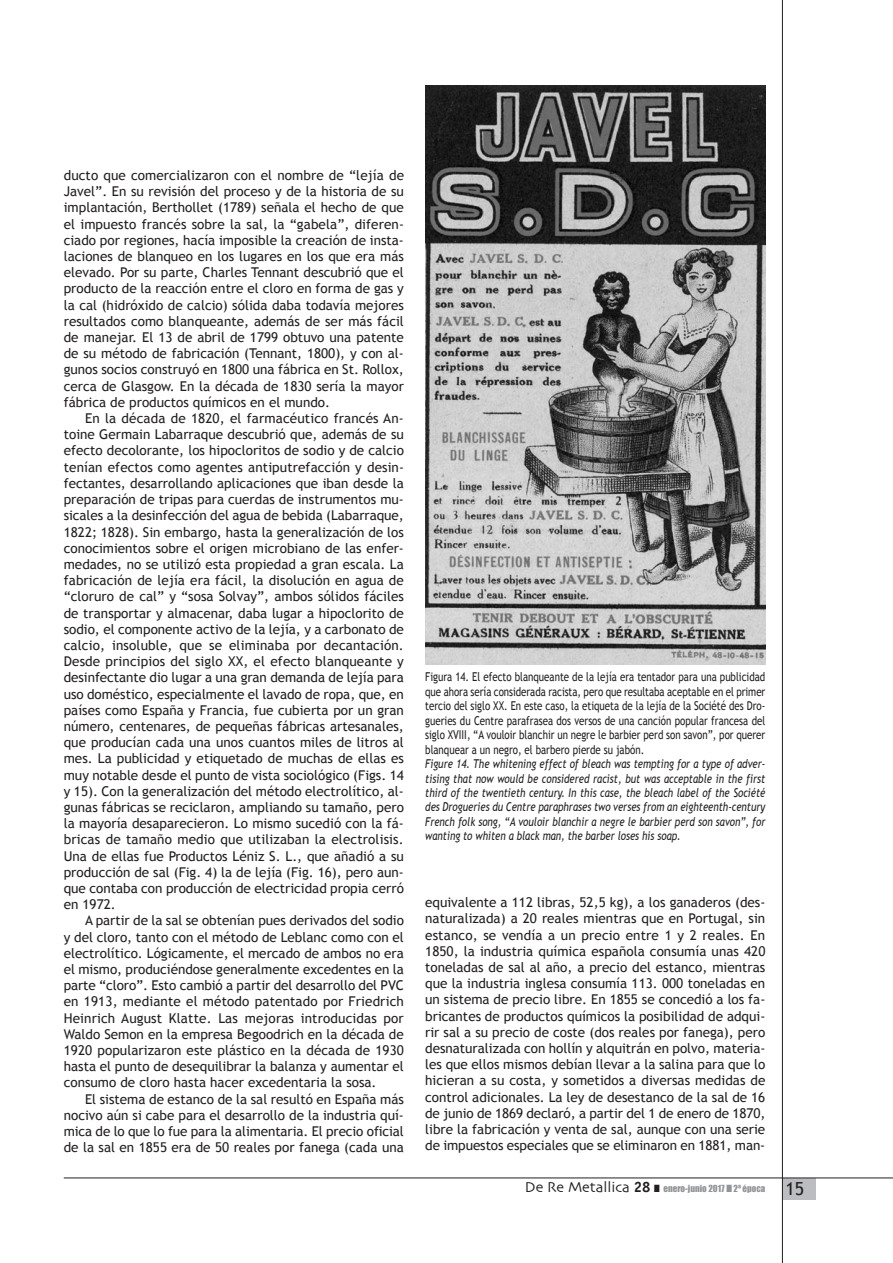
<style>
.page{position:relative;width:893px;height:1263px;background:#fff}
.page>*{position:absolute;margin:0;border:0;box-sizing:border-box;transform-origin:0 0}
.t1{font:13.5px/16.2px "Trebuchet MS";color:#231f20;text-align:justify}
.t2{font:12.15px/14.5px "Trebuchet MS";color:#231f20;text-align:justify;scale:.8 1}
.t3{font:italic 12.15px/14.5px "Trebuchet MS";color:#231f20;text-align:justify;scale:.8 1}
.t4{font:9px "Impact";color:#939598}
.s1{font-family:"Skia";font-size:15px;color:#231f20}
.s2{font-family:"Officina Sans Std";font-weight:700;font-size:15px;color:#231f20}
.s3{color:#231f20}
.s4{font-family:"Trebuchet MS";font-size:18px;color:#231f20}
</style>
<div class="page">
<div style="left:782px;top:1178px;width:34px;height:21px;background:#bcbdc0"></div>
<hr style="left:782px;top:0;width:1px;height:1263px;background:#231f20">
<hr style="left:64px;top:1177px;width:829px;height:1px;background:#231f20">
<img style="left:425px;top:85px;width:340px;height:579px">
<p class="t1" style="left:64px;top:167px;width:342px">ducto que comercializaron con el nombre de “lejía de Javel”. En su revisión del proceso y de la historia de su implantación, Berthollet (1789) señala el hecho de que el impuesto francés sobre la sal, la “gabela”, diferen&shy;ciado por regiones, hacía imposible la creación de insta&shy;laciones de blanqueo en los lugares en los que era más elevado. Por su parte, Charles Tennant descubrió que el producto de la reacción entre el cloro en forma de gas y la cal (hidróxido de calcio) sólida daba todavía mejores resultados como blanqueante, además de ser más fácil de manejar. El 13 de abril de 1799 obtuvo una patente de su método de fabricación (Tennant, 1800), y con al&shy;gunos socios construyó en 1800 una fábrica en St. Rollox, cerca de Glasgow. En la década de 1830 sería la mayor fábrica de productos químicos en el mundo.</p>
<p class="t1" style="left:64px;top:410px;width:342px;text-indent:21px">En la década de 1820, el farmacéutico francés An&shy;toine Germain Labarraque descubrió que, además de su efecto decolorante, los hipocloritos de sodio y de calcio tenían efectos como agentes antiputrefacción y desin&shy;fectantes, desarrollando aplicaciones que iban desde la preparación de tripas para cuerdas de instrumentos mu&shy;sicales a la desinfección del agua de bebida (Labarraque, 1822; 1828). Sin embargo, hasta la generalización de los conocimientos sobre el origen microbiano de las enfer&shy;medades, no se utilizó esta propiedad a gran escala. La fabricación de lejía era fácil, la disolución en agua de “cloruro de cal” y “sosa Solvay”, ambos sólidos fáciles de transportar y almacenar, daba lugar a hipoclorito de sodio, el componente activo de la lejía, y a carbonato de calcio, insoluble, que se eliminaba por decantación.<br>Desde principios del siglo XX, el efecto blanqueante y desinfectante dio lugar a una gran demanda de lejía para uso doméstico, especialmente el lavado de ropa, que, en países como España y Francia, fue cubierta por un gran número, centenares, de pequeñas fábricas artesanales, que producían cada una unos cuantos miles de litros al mes. La publicidad y etiquetado de muchas de ellas es muy notable desde el punto de vista sociológico (Figs. 14 y 15). Con la generalización del método electrolítico, al&shy;gunas fábricas se reciclaron, ampliando su tamaño, pero la mayoría desaparecieron. Lo mismo sucedió con la fá&shy;bricas de tamaño medio que utilizaban la electrolisis.<br>Una de ellas fue Productos Léniz S. L., que añadió a su producción de sal (Fig. 4) la de lejía (Fig. 16), pero aun&shy;que contaba con producción de electricidad propia cerró en 1972.</p>
<p class="t1" style="left:64px;top:912px;width:342px;text-indent:21px">A partir de la sal se obtenían pues derivados del sodio y del cloro, tanto con el método de Leblanc como con el electrolítico. Lógicamente, el mercado de ambos no era el mismo, produciéndose generalmente excedentes en la parte “cloro”. Esto cambió a partir del desarrollo del PVC en 1913, mediante el método patentado por Friedrich Heinrich August Klatte. Las mejoras introducidas por Waldo Semon en la empresa Begoodrich en la década de 1920 popularizaron este plástico en la década de 1930 hasta el punto de desequilibrar la balanza y aumentar el consumo de cloro hasta hacer excedentaria la sosa.</p>
<p class="t1" style="left:64px;top:1090px;width:342px;text-indent:21px">El sistema de estanco de la sal resultó en España más nocivo aún si cabe para el desarrollo de la industria quí&shy;mica de lo que lo fue para la alimentaria. El precio oficial de la sal en 1855 era de 50 reales por fanega (cada una</p>
<p class="t2" style="left:425px;top:669px;width:427px">Figura 14. El efecto blanqueante de la lejía era tentador para una publicidad que ahora sería considerada racista, pero que resultaba aceptable en el primer tercio del siglo XX. En este caso, la etiqueta de la lejía de la Société des Dro&shy;gueries du Centre parafrasea dos versos de una canción popular francesa del siglo XVIII, “A vouloir blanchir un negre le barbier perd son savon”, por querer blanquear a un negro, el barbero pierde su jabón.</p>
<p class="t3" style="left:425px;top:756px;width:427px">Figure 14. The whitening effect of bleach was tempting for a type of adver&shy;tising that now would be considered racist, but was acceptable in the first third of the twentieth century. In this case, the bleach label of the Société des Drogueries du Centre paraphrases two verses from an eighteenth-century French folk song, “A vouloir blanchir a negre le barbier perd son savon”, for wanting to whiten a black man, the barber loses his soap.</p>
<p class="t1" style="left:425px;top:894px;width:342px">equivalente a 112 libras, 52,5 kg), a los ganaderos (des&shy;naturalizada) a 20 reales mientras que en Portugal, sin estanco, se vendía a un precio entre 1 y 2 reales. En 1850, la industria química española consumía unas 420 toneladas de sal al año, a precio del estanco, mientras que la industria inglesa consumía 113. 000 toneladas en un sistema de precio libre. En 1855 se concedió a los fa&shy;bricantes de productos químicos la posibilidad de adqui&shy;rir sal a su precio de coste (dos reales por fanega), pero desnaturalizada con hollín y alquitrán en polvo, materia&shy;les que ellos mismos debían llevar a la salina para que lo hicieran a su costa, y sometidos a diversas medidas de control adicionales. La ley de desestanco de la sal de 16 de junio de 1869 declaró, a partir del 1 de enero de 1870, libre la fabricación y venta de sal, aunque con una serie de impuestos especiales que se eliminaron en 1881, man-</p>
<p class="t4" style="left:525px;top:1183px;width:281px"><span class="s1">De Re Metallica</span> <span class="s2">28</span> <span class="s3">■</span> ENERO-JUNIO 2017 ■ 2ª ÉPOCA <span class="s4">15</span></p>
</div>
